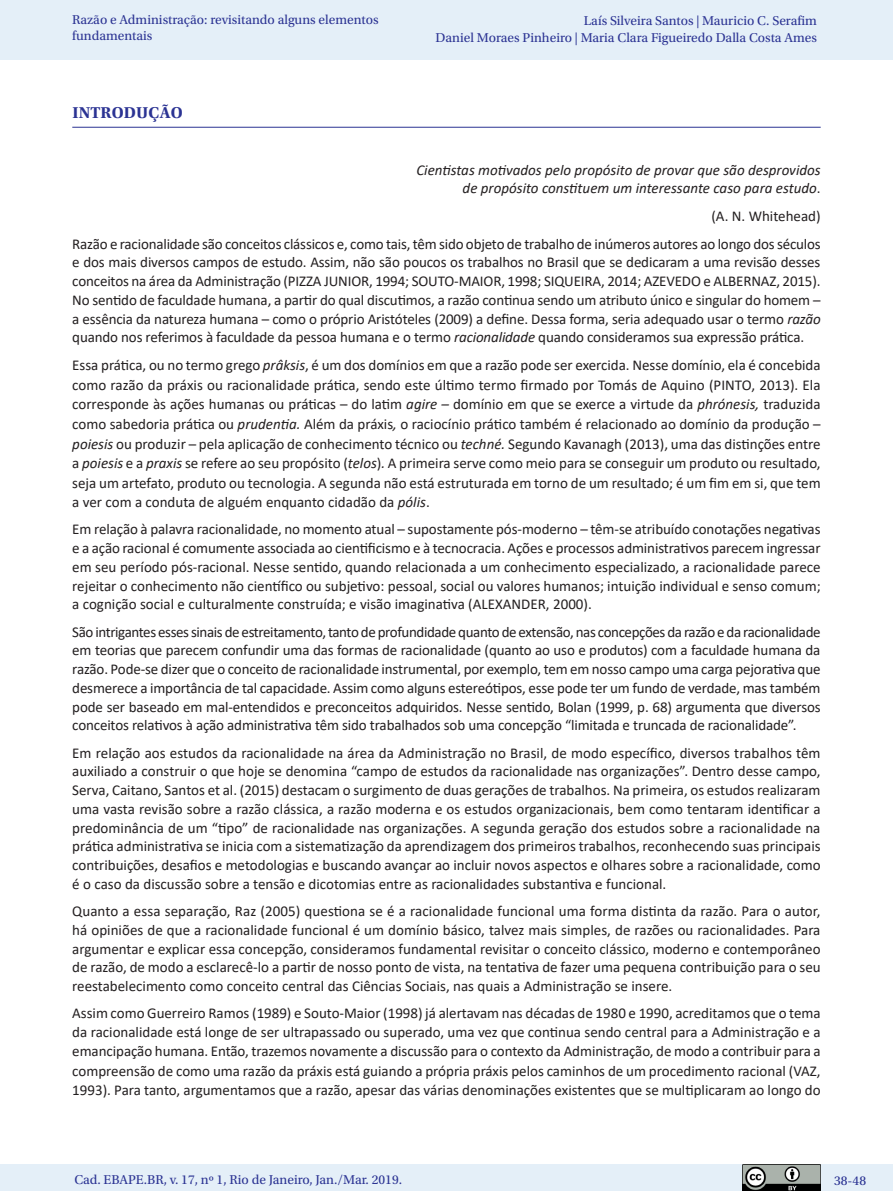
<style>
.page{position:relative;width:893px;height:1191px;background:#fff}
.page>*{position:absolute;margin:0;border:0;box-sizing:border-box;transform-origin:0 0}
._07_1_sub_1{font:700 16.5px "Utopia Std";letter-spacing:.01em;color:#2b3393}
._06_0_texto{font:15px/18.8px "Calibri";color:#231f20;text-align:justify}
._06_2_citação{font:italic 15px/18px "Calibri";color:#231f20;text-align:right}
.t1{font:13.5px/16.5px "Utopia Std";color:#2b3393}
.s1{font-style:normal}
.s2{font-style:italic}
</style>
<div class="page">
<div style="left:0;top:0;width:893px;height:60px;background:#e4eff8"></div>
<div style="left:0;top:1164px;width:893px;height:27px;background:#e4eff8"></div>
<img style="left:743px;top:1164px;width:78px;height:27px">
<hr style="left:72px;top:127px;width:749px;height:1px;background:#2b3393">
<p class="t1" style="left:72px;top:11px;width:308px">Razão e Administração: revisitando alguns elementos fundamentais</p>
<p class="_07_1_sub_1" style="left:72px;top:103px;width:112px">INTRODUÇÃO</p>
<p class="t1" style="left:436px;top:13px;width:383px;text-align:right">Laís Silveira Santos | Mauricio C. Serafim<br>Daniel Moraes Pinheiro | Maria Clara Figueiredo Dalla Costa Ames</p>
<p class="_06_2_citação" style="left:416px;top:160px;width:406px">Cientistas motivados pelo propósito de provar que são desprovidos de propósito constituem um interessante caso para estudo<span class="s1">.</span></p>
<p class="_06_0_texto" style="left:711px;top:206px;width:111px">(A. N. Whitehead)</p>
<p class="_06_0_texto" style="left:72px;top:234px;width:750px">Razão e racionalidade são conceitos clássicos e, como tais, têm sido objeto de trabalho de inúmeros autores ao longo dos séculos e dos mais diversos campos de estudo. Assim, não são poucos os trabalhos no Brasil que se dedicaram a uma revisão desses conceitos na área da Administração (PIZZA JUNIOR, 1994; SOUTO-MAIOR, 1998; SIQUEIRA, 2014; AZEVEDO e ALBERNAZ, 2015).<br>No sentido de faculdade humana, a partir do qual discutimos, a razão continua sendo um atributo único e singular do homem – a essência da natureza humana – como o próprio Aristóteles (2009) a define. Dessa forma, seria adequado usar o termo <span class="s2">razão </span>quando nos referimos à faculdade da pessoa humana e o termo <span class="s2">racionalidade</span> quando consideramos sua expressão prática.</p>
<p class="_06_0_texto" style="left:72px;top:355px;width:750px;line-height:19.5px">Essa prática, ou no termo grego <span class="s2">prâksis</span>, é um dos domínios em que a razão pode ser exercida. Nesse domínio, ela é concebida como razão da práxis ou racionalidade prática, sendo este último termo firmado por Tomás de Aquino (PINTO, 2013). Ela corresponde às ações humanas ou práticas – do latim <span class="s2">agire –</span> domínio em que se exerce a virtude da <span class="s2">phrónesis,</span> traduzida como sabedoria prática ou <span class="s2">prudentia.</span> Além da práxis<span class="s2">,</span> o raciocínio prático também é relacionado ao domínio da produção – <span class="s2">poiesis</span> ou produzir – pela aplicação de conhecimento técnico ou <span class="s2">techné.</span> Segundo Kavanagh (2013), uma das distinções entre a <span class="s2">poiesis</span> e a <span class="s2">praxis</span> se refere ao seu propósito (<span class="s2">telos</span>)<span class="s2">.</span> A primeira serve como meio para se conseguir um produto ou resultado, seja um artefato, produto ou tecnologia. A segunda não está estruturada em torno de um resultado; é um fim em si, que tem a ver com a conduta de alguém enquanto cidadão da <span class="s2">pólis</span>.</p>
<p class="_06_0_texto" style="left:72px;top:519px;width:750px">Em relação à palavra racionalidade, no momento atual – supostamente pós-moderno – têm-se atribuído conotações negativas e a ação racional é comumente associada ao cientificismo e à tecnocracia. Ações e processos administrativos parecem ingressar em seu período pós-racional. Nesse sentido, quando relacionada a um conhecimento especializado, a racionalidade parece rejeitar o conhecimento não científico ou subjetivo: pessoal, social ou valores humanos; intuição individual e senso comum; a cognição social e culturalmente construída; e visão imaginativa (ALEXANDER, 2000).</p>
<p class="_06_0_texto" style="left:72px;top:622px;width:750px">São intrigantes esses sinais de estreitamento, tanto de profundidade quanto de extensão, nas concepções da razão e da racionalidade em teorias que parecem confundir uma das formas de racionalidade (quanto ao uso e produtos) com a faculdade humana da razão. Pode-se dizer que o conceito de racionalidade instrumental, por exemplo, tem em nosso campo uma carga pejorativa que desmerece a importância de tal capacidade. Assim como alguns estereótipos, esse pode ter um fundo de verdade, mas também pode ser baseado em mal-entendidos e preconceitos adquiridos. Nesse sentido, Bolan (1999, p. 68) argumenta que diversos conceitos relativos à ação administrativa têm sido trabalhados sob uma concepção “limitada e truncada de racionalidade”.</p>
<p class="_06_0_texto" style="left:72px;top:743px;width:750px">Em relação aos estudos da racionalidade na área da Administração no Brasil, de modo específico, diversos trabalhos têm auxiliado a construir o que hoje se denomina “campo de estudos da racionalidade nas organizações”. Dentro desse campo, Serva, Caitano, Santos et al. (2015) destacam o surgimento de duas gerações de trabalhos. Na primeira, os estudos realizaram uma vasta revisão sobre a razão clássica, a razão moderna e os estudos organizacionais, bem como tentaram identificar a predominância de um “tipo” de racionalidade nas organizações. A segunda geração dos estudos sobre a racionalidade na prática administrativa se inicia com a sistematização da aprendizagem dos primeiros trabalhos, reconhecendo suas principais contribuições, desafios e metodologias e buscando avançar ao incluir novos aspectos e olhares sobre a racionalidade, como é o caso da discussão sobre a tensão e dicotomias entre as racionalidades substantiva e funcional.</p>
<p class="_06_0_texto" style="left:72px;top:901px;width:750px">Quanto a essa separação, Raz (2005) questiona se é a racionalidade funcional uma forma distinta da razão. Para o autor, há opiniões de que a racionalidade funcional é um domínio básico, talvez mais simples, de razões ou racionalidades. Para argumentar e explicar essa concepção, consideramos fundamental revisitar o conceito clássico, moderno e contemporâneo de razão, de modo a esclarecê-lo a partir de nosso ponto de vista, na tentativa de fazer uma pequena contribuição para o seu reestabelecimento como conceito central das Ciências Sociais, nas quais a Administração se insere.</p>
<p class="_06_0_texto" style="left:72px;top:1003px;width:750px;line-height:19.2px">Assim como Guerreiro Ramos (1989) e Souto-Maior (1998) já alertavam nas décadas de 1980 e 1990, acreditamos que o tema da racionalidade está longe de ser ultrapassado ou superado, uma vez que continua sendo central para a Administração e a emancipação humana. Então, trazemos novamente a discussão para o contexto da Administração, de modo a contribuir para a compreensão de como uma razão da práxis está guiando a própria práxis pelos caminhos de um procedimento racional (VAZ, 1993). Para tanto, argumentamos que a razão, apesar das várias denominações existentes que se multiplicaram ao longo do</p>
<p class="t1" style="left:74px;top:1171px;width:329px">Cad. EBAPE.BR, v. 17, nº 1, Rio de Janeiro, Jan./Mar. 2019.</p>
<p class="t1" style="left:834px;top:1172px;width:33px">38-48</p>
</div>
